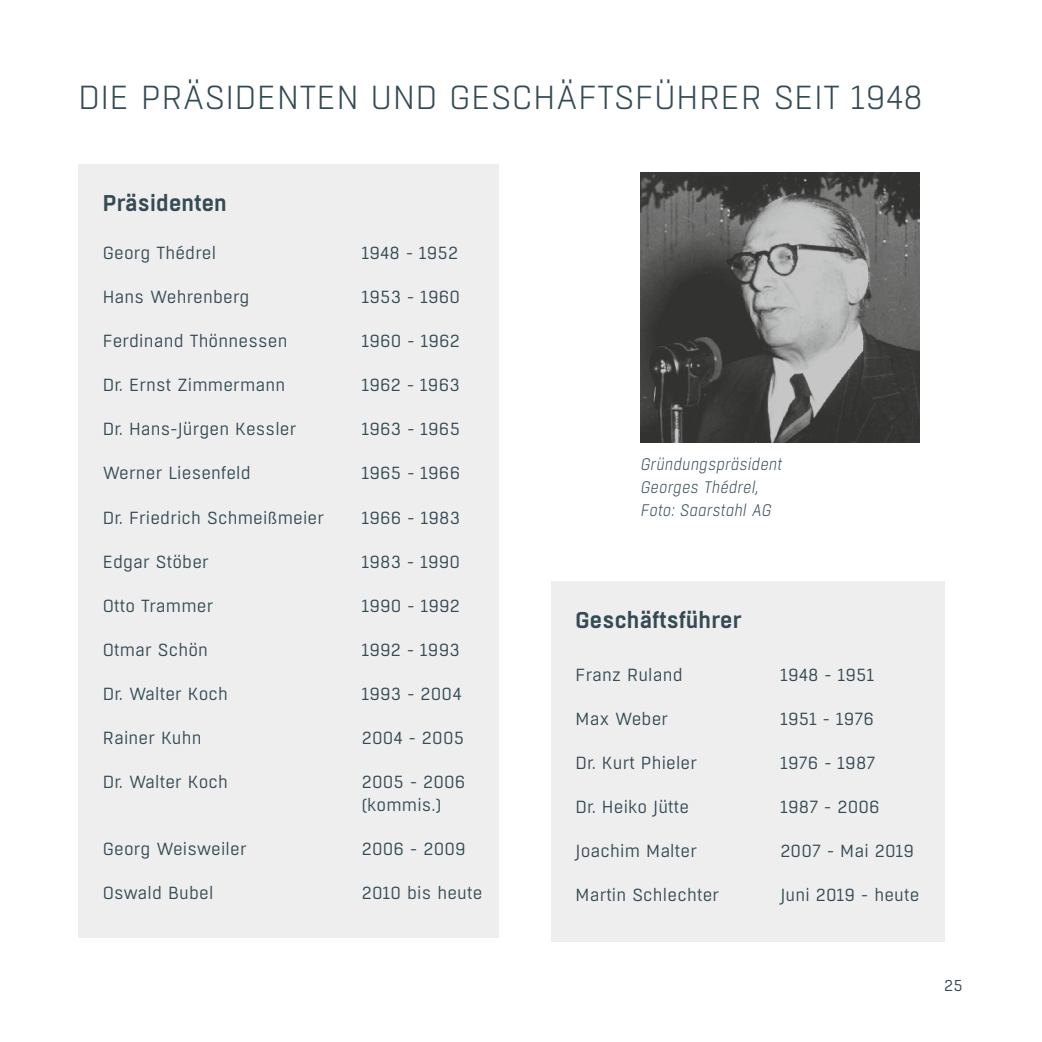
<style>
.page{position:relative;width:1042px;height:1042px;background:#fff}
.page>*{position:absolute;margin:0;border:0;box-sizing:border-box;transform-origin:0 0}
.t1{font:300 33.25px "Boxed";letter-spacing:.01em;color:#344a54}
.t2{font:600 22.75px "Boxed";letter-spacing:.01em;color:#344a54}
.t3{font:17.5px/22.8px "Boxed";letter-spacing:.01em;color:#344a54}
.t4{font:italic 300 16.62px/22.8px "Boxed";letter-spacing:.01em;color:#344a54}
.t5{font:15.75px "Boxed";color:#344a54}
</style>
<div class="page">
<div style="left:78px;top:165px;width:421px;height:773px;background:#eee"></div>
<img style="left:640px;top:173px;width:279px;height:269px">
<div style="left:551px;top:581px;width:393px;height:361px;background:#eee"></div>
<h1 class="t1" style="left:78px;top:77px;width:846px">DIE PRÄSIDENTEN UND GESCHÄFTSFÜHRER SEIT 1948</h1>
<h2 class="t2" style="left:103px;top:189px;width:126px">Präsidenten</h2>
<p class="t3" style="left:103px;top:242px;width:115px">Georg Thédrel</p>
<p class="t3" style="left:362px;top:242px;width:98px">1948 - 1952</p>
<p class="t3" style="left:103px;top:286px;width:148px">Hans Wehrenberg</p>
<p class="t3" style="left:362px;top:286px;width:100px">1953 - 1960</p>
<p class="t3" style="left:103px;top:330px;width:186px">Ferdinand Thönnessen</p>
<p class="t3" style="left:362px;top:330px;width:100px">1960 - 1962</p>
<p class="t3" style="left:103px;top:374px;width:184px">Dr. Ernst Zimmermann</p>
<p class="t3" style="left:362px;top:374px;width:100px">1962 - 1963</p>
<p class="t3" style="left:103px;top:418px;width:195px">Dr. Hans-Jürgen Kessler</p>
<p class="t3" style="left:362px;top:418px;width:100px">1963 - 1965</p>
<p class="t3" style="left:103px;top:462px;width:149px">Werner Liesenfeld</p>
<p class="t3" style="left:362px;top:462px;width:100px">1965 - 1966</p>
<p class="t3" style="left:103px;top:506px;width:223px">Dr. Friedrich Schmeißmeier</p>
<p class="t3" style="left:362px;top:506px;width:100px">1966 - 1983</p>
<p class="t3" style="left:103px;top:550px;width:107px">Edgar Stöber</p>
<p class="t3" style="left:362px;top:550px;width:100px">1983 - 1990</p>
<p class="t3" style="left:103px;top:594px;width:112px">Otto Trammer</p>
<p class="t3" style="left:362px;top:594px;width:100px">1990 - 1992</p>
<p class="t3" style="left:103px;top:638px;width:107px">Otmar Schön</p>
<p class="t3" style="left:362px;top:638px;width:100px">1992 - 1993</p>
<p class="t3" style="left:103px;top:683px;width:127px">Dr. Walter Koch</p>
<p class="t3" style="left:362px;top:683px;width:101px">1993 - 2004</p>
<p class="t3" style="left:103px;top:727px;width:100px">Rainer Kuhn</p>
<p class="t3" style="left:362px;top:727px;width:104px">2004 - 2005</p>
<p class="t3" style="left:103px;top:771px;width:127px">Dr. Walter Koch</p>
<p class="t3" style="left:362px;top:771px;width:105px">2005 - 2006 (kommis.)</p>
<p class="t3" style="left:103px;top:838px;width:145px">Georg Weisweiler</p>
<p class="t3" style="left:362px;top:838px;width:105px">2006 - 2009</p>
<p class="t3" style="left:103px;top:882px;width:112px">Oswald Bubel</p>
<p class="t3" style="left:362px;top:882px;width:122px">2010 bis heute</p>
<p class="t4" style="left:640px;top:453px;width:143px">Gründungspräsident<br>Georges Thédrel,<br>Foto: Saarstahl AG</p>
<h2 class="t2" style="left:575px;top:605px;width:167px">Geschäftsführer</h2>
<p class="t3" style="left:575px;top:663px;width:109px">Franz Ruland</p>
<p class="t3" style="left:780px;top:663px;width:95px">1948 - 1951</p>
<p class="t3" style="left:575px;top:707px;width:94px">Max Weber</p>
<p class="t3" style="left:780px;top:707px;width:95px">1951 - 1976</p>
<p class="t3" style="left:575px;top:751px;width:123px">Dr. Kurt Phieler</p>
<p class="t3" style="left:780px;top:751px;width:96px">1976 - 1987</p>
<p class="t3" style="left:575px;top:795px;width:115px">Dr. Heiko Jütte</p>
<p class="t3" style="left:780px;top:795px;width:101px">1987 - 2006</p>
<p class="t3" style="left:575px;top:840px;width:123px">Joachim Malter</p>
<p class="t3" style="left:780px;top:840px;width:135px">2007 - Mai 2019</p>
<p class="t3" style="left:575px;top:884px;width:145px">Martin Schlechter</p>
<p class="t3" style="left:780px;top:884px;width:141px">Juni 2019 - heute</p>
<p class="t5" style="left:944px;top:975px;width:20px">25</p>
</div>
